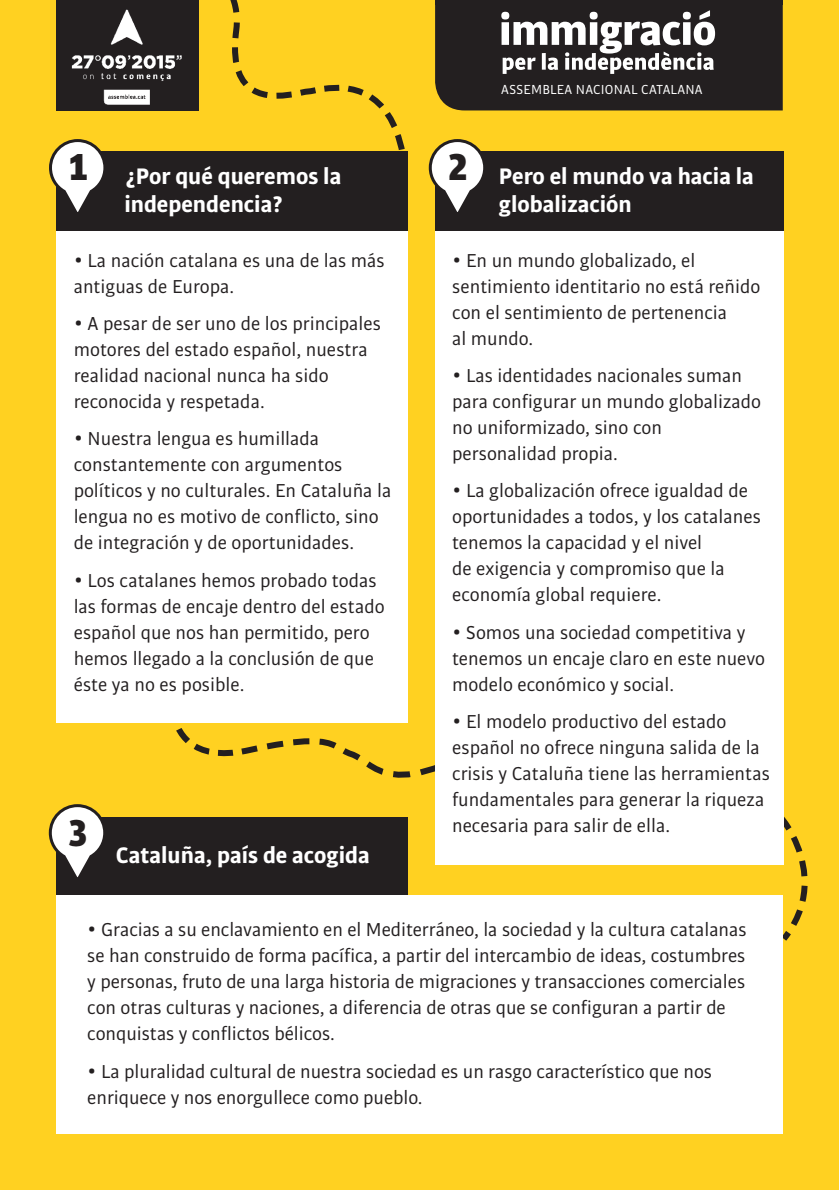
<style>
.page{position:relative;width:839px;height:1190px;background:#fff}
.page>*{position:absolute;margin:0;border:0;box-sizing:border-box;transform-origin:0 0}
.t1{font:48px "Bulo";color:#231f20}
.t2{font:900 40px "Bulo";color:#231f20}
.Estil_predeterminat{font:700 24px/28px "Bulo";color:#fff}
.t3{font:20px/26px "Bulo";color:#231f20}
.t4{font:14px "Bulo";letter-spacing:.015em;color:#fff}
</style>
<div class="page">
<div style="left:0;top:0;width:838px;height:1190px;background:#ffd121"></div>
<svg style="left:753px;top:795px;width:55px;height:152px"></svg>
<svg style="left:165px;top:684px;width:270px;height:94px"></svg>
<div style="left:435px;top:186px;width:348px;height:678px;background:#fff"></div>
<div style="left:435px;top:152px;width:348px;height:79px;background:#231f20"></div>
<svg style="left:428px;top:139px;width:59px;height:73px"></svg>
<div style="left:56px;top:816px;width:351px;height:79px;background:#231f20"></div>
<div style="left:56px;top:186px;width:351px;height:536px;background:#fff"></div>
<div style="left:56px;top:152px;width:351px;height:79px;background:#231f20"></div>
<div style="left:56px;top:895px;width:726px;height:238px;background:#fff"></div>
<svg style="left:435px;top:0;width:347px;height:110px;background:#413e3e"></svg>
<svg style="left:49px;top:139px;width:54px;height:73px"></svg>
<svg style="left:48px;top:804px;width:60px;height:74px"></svg>
<svg style="left:98px;top:0;width:310px;height:172px"></svg>
<img style="left:56px;top:0;width:142px;height:110px">
<p class="t2" style="left:69px;top:140px;width:21px">1</p>
<p class="t4" style="left:501px;top:81px;width:203px">ASSEMBLEA NACIONAL CATALANA</p>
<p class="t2" style="left:448px;top:140px;width:21px">2</p>
<p class="Estil_predeterminat" style="left:124px;top:162px;width:218px">¿Por qué queremos la independencia?</p>
<p class="Estil_predeterminat" style="left:498px;top:162px;width:256px">Pero el mundo va hacia la globalización</p>
<p class="t3" style="left:74px;top:247px;width:312px;text-indent:14px">La nación catalana es una de las más antiguas de Europa.</p>
<p class="t1" style="left:74px;top:290px;width:11px">·</p>
<p class="t1" style="left:74px;top:227px;width:11px">·</p>
<p class="t3" style="left:74px;top:310px;width:309px;text-indent:14px">A pesar de ser uno de los principales motores del estado español, nuestra realidad nacional nunca ha sido reconocida y respetada.</p>
<p class="t1" style="left:74px;top:406px;width:11px">·</p>
<p class="t3" style="left:74px;top:425px;width:319px;text-indent:14px">Nuestra lengua es humillada constantemente con argumentos políticos y no culturales. En Cataluña la lengua no es motivo de conflicto, sino de integración y de oportunidades.</p>
<p class="t1" style="left:74px;top:547px;width:11px">·</p>
<p class="t3" style="left:74px;top:567px;width:312px;text-indent:14px">Los catalanes hemos probado todas las formas de encaje dentro del estado español que nos han permitido, pero hemos llegado a la conclusión de que éste ya no es posible.</p>
<p class="t2" style="left:69px;top:806px;width:21px">3</p>
<p class="Estil_predeterminat" style="left:116px;top:841px;width:255px">Cataluña, país de acogida</p>
<p class="t3" style="left:452px;top:247px;width:309px;text-indent:14px">En un mundo globalizado, el sentimiento identitario no está reñido con el sentimiento de pertenencia</p>
<p class="t3" style="left:452px;top:325px;width:82px">al mundo.</p>
<p class="t1" style="left:452px;top:342px;width:11px">·</p>
<p class="t3" style="left:466px;top:362px;width:277px">Las identidades nacionales suman</p>
<p class="t3" style="left:452px;top:388px;width:310px">para configurar un mundo globalizado</p>
<p class="t3" style="left:452px;top:414px;width:211px">no uniformizado, sino con personalidad propia.</p>
<p class="t1" style="left:452px;top:458px;width:11px">·</p>
<p class="t1" style="left:452px;top:227px;width:11px">·</p>
<p class="t3" style="left:452px;top:477px;width:310px;text-indent:14px">La globalización ofrece igualdad de oportunidades a todos, y los catalanes tenemos la capacidad y el nivel<br>de exigencia y compromiso que la economía global requiere.</p>
<p class="t1" style="left:452px;top:599px;width:11px">·</p>
<p class="t3" style="left:452px;top:619px;width:314px;text-indent:14px">Somos una sociedad competitiva y tenemos un encaje claro en este nuevo modelo económico y social.</p>
<p class="t1" style="left:452px;top:688px;width:11px">·</p>
<p class="t3" style="left:452px;top:708px;width:319px;text-indent:14px">El modelo productivo del estado español no ofrece ninguna salida de la crisis y Cataluña tiene las herramientas fundamentales para generar la riqueza necesaria para salir de ella.</p>
<p class="t3" style="left:87px;top:916px;width:660px;text-indent:14px">Gracias a su enclavamiento en el Mediterráneo, la sociedad y la cultura catalanas se han construido de forma pacífica, a partir del intercambio de ideas, costumbres y personas, fruto de una larga historia de migraciones y transacciones comerciales con otras culturas y naciones, a diferencia de otras que se configuran a partir de conquistas y conflictos bélicos.</p>
<p class="t1" style="left:87px;top:1038px;width:11px">·</p>
<p class="t1" style="left:87px;top:897px;width:11px">·</p>
<p class="t3" style="left:87px;top:1057px;width:626px;text-indent:14px">La pluralidad cultural de nuestra sociedad es un rasgo característico que nos enriquece y nos enorgullece como pueblo.</p>
</div>
